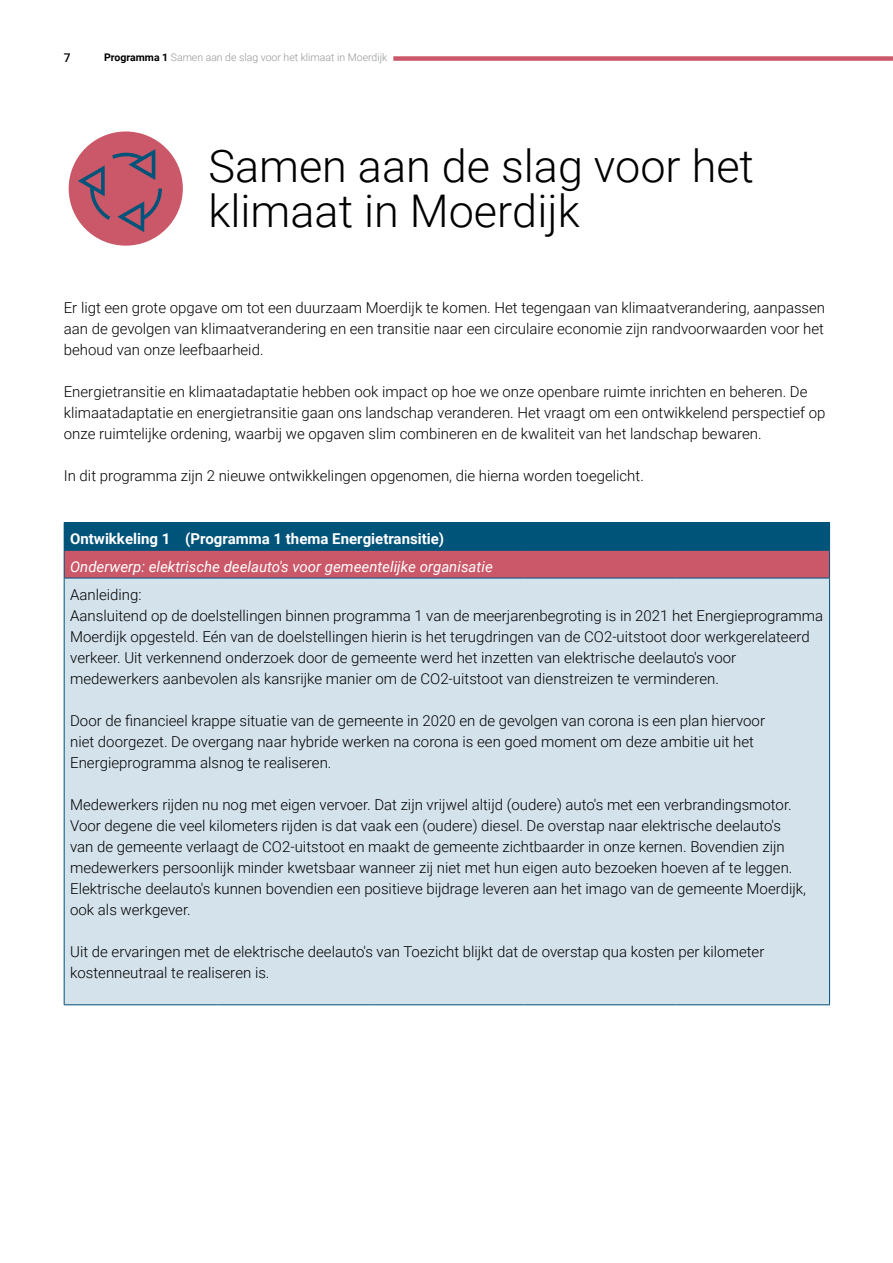
<style>
.page{position:relative;width:893px;height:1263px;background:#fff}
.page>*{position:absolute;margin:0;border:0;box-sizing:border-box;transform-origin:0 0}
.Heading_1{font:300 45px "Roboto";color:#000}
.Body_Text{font:300 15px/21px "Roboto";color:#000}
.Body_Text-2{font:italic 15px "Roboto";color:#fff}
.Body_Text-3{font:700 15px "Roboto";color:#fff}
.t1{font:500 12px "Roboto";color:#000}
.t2{font:300 10.5px "Roboto";color:#939598}
.s1{font-weight:700;color:#000}
</style>
<div class="page">
<div style="left:69px;top:131px;width:114px;height:115px;background:#ca5868;border-radius:50%"></div>
<svg style="left:78px;top:149px;width:84px;height:83px"></svg>
<div style="left:64px;top:523px;width:766px;height:27px;background:#005379"></div>
<div style="left:64px;top:550px;width:766px;height:28px;background:#ca5868"></div>
<div style="left:64px;top:578px;width:766px;height:427px;background:#d4e2ec"></div>
<hr style="left:64px;top:522px;width:153px;height:1px;background:#005379">
<hr style="left:217px;top:522px;width:153px;height:1px;background:#005379">
<hr style="left:370px;top:522px;width:153px;height:1px;background:#005379">
<hr style="left:523px;top:522px;width:153px;height:1px;background:#005379">
<hr style="left:676px;top:522px;width:154px;height:1px;background:#005379">
<hr style="left:64px;top:550px;width:153px;height:1px;background:#005379">
<svg style="left:64px;top:550px;width:1px;height:28px"></svg>
<hr style="left:217px;top:550px;width:153px;height:1px;background:#005379">
<hr style="left:370px;top:550px;width:153px;height:1px;background:#005379">
<hr style="left:523px;top:550px;width:153px;height:1px;background:#005379">
<hr style="left:676px;top:550px;width:154px;height:1px;background:#005379">
<svg style="left:829px;top:550px;width:1px;height:28px"></svg>
<hr style="left:64px;top:578px;width:153px;height:1px;background:#005379">
<hr style="left:64px;top:578px;width:1px;height:426px;background:#005379">
<hr style="left:217px;top:578px;width:153px;height:1px;background:#005379">
<hr style="left:370px;top:578px;width:153px;height:1px;background:#005379">
<hr style="left:523px;top:578px;width:153px;height:1px;background:#005379">
<hr style="left:676px;top:578px;width:154px;height:1px;background:#005379">
<hr style="left:829px;top:578px;width:1px;height:426px;background:#005379">
<hr style="left:64px;top:1004px;width:153px;height:1px;background:#005379">
<hr style="left:217px;top:1004px;width:153px;height:1px;background:#005379">
<hr style="left:370px;top:1004px;width:153px;height:1px;background:#005379">
<hr style="left:523px;top:1004px;width:153px;height:1px;background:#005379">
<hr style="left:676px;top:1004px;width:154px;height:1px;background:#005379">
<div style="left:393px;top:56px;width:500px;height:5px;background:#ca5868"></div>
<p class="t1" style="left:64px;top:49px;width:8px">7</p>
<p class="t2" style="left:104px;top:50px;width:285px"><span class="s1">Programma 1</span> Samen aan de slag voor het klimaat in Moerdijk</p>
<h1 class="Heading_1" style="left:208px;top:134px;width:547px">Samen aan de slag voor het</h1>
<h1 class="Heading_1" style="left:208px;top:179px;width:373px">klimaat in Moerdijk</h1>
<p class="Body_Text" style="left:64px;top:297px;width:763px;text-align:justify">Er ligt een grote opgave om tot een duurzaam Moerdijk te komen. Het tegengaan van klimaatverandering, aanpassen aan de gevolgen van klimaatverandering en een transitie naar een circulaire economie zijn randvoorwaarden voor het behoud van onze leefbaarheid.</p>
<p class="Body_Text" style="left:64px;top:381px;width:763px">Energietransitie en klimaatadaptatie hebben ook impact op hoe we onze openbare ruimte inrichten en beheren. De klimaatadaptatie en energietransitie gaan ons landschap veranderen. Het vraagt om een ontwikkelend perspectief op onze ruimtelijke ordening, waarbij we opgaven slim combineren en de kwaliteit van het landschap bewaren.</p>
<p class="Body_Text" style="left:64px;top:465px;width:582px">In dit programma zijn 2 nieuwe ontwikkelingen opgenomen, die hierna worden toegelicht.</p>
<p class="Body_Text-3" style="left:70px;top:528px;width:376px">Ontwikkeling 1 (Programma 1 thema Energietransitie)</p>
<p class="Body_Text-2" style="left:70px;top:556px;width:424px">Onderwerp: elektrische deelauto's voor gemeentelijke organisatie</p>
<p class="Body_Text" style="left:70px;top:583px;width:73px">Aanleiding:</p>
<p class="Body_Text" style="left:70px;top:604px;width:754px">Aansluitend op de doelstellingen binnen programma 1 van de meerjarenbegroting is in 2021 het Energieprogramma Moerdijk opgesteld. Eén van de doelstellingen hierin is het terugdringen van de CO2-uitstoot door werkgerelateerd verkeer. Uit verkennend onderzoek door de gemeente werd het inzetten van elektrische deelauto's voor medewerkers aanbevolen als kansrijke manier om de CO2-uitstoot van dienstreizen te verminderen.</p>
<p class="Body_Text" style="left:70px;top:709px;width:696px">Door de financieel krappe situatie van de gemeente in 2020 en de gevolgen van corona is een plan hiervoor niet doorgezet. De overgang naar hybride werken na corona is een goed moment om deze ambitie uit het<br>Energieprogramma alsnog te realiseren.</p>
<p class="Body_Text" style="left:70px;top:793px;width:737px">Medewerkers rijden nu nog met eigen vervoer. Dat zijn vrijwel altijd (oudere) auto's met een verbrandingsmotor.<br>Voor degene die veel kilometers rijden is dat vaak een (oudere) diesel. De overstap naar elektrische deelauto's van de gemeente verlaagt de CO2-uitstoot en maakt de gemeente zichtbaarder in onze kernen. Bovendien zijn medewerkers persoonlijk minder kwetsbaar wanneer zij niet met hun eigen auto bezoeken hoeven af te leggen.<br>Elektrische deelauto's kunnen bovendien een positieve bijdrage leveren aan het imago van de gemeente Moerdijk, ook als werkgever.</p>
<p class="Body_Text" style="left:70px;top:940px;width:696px">Uit de ervaringen met de elektrische deelauto's van Toezicht blijkt dat de overstap qua kosten per kilometer kostenneutraal te realiseren is.</p>
</div>
